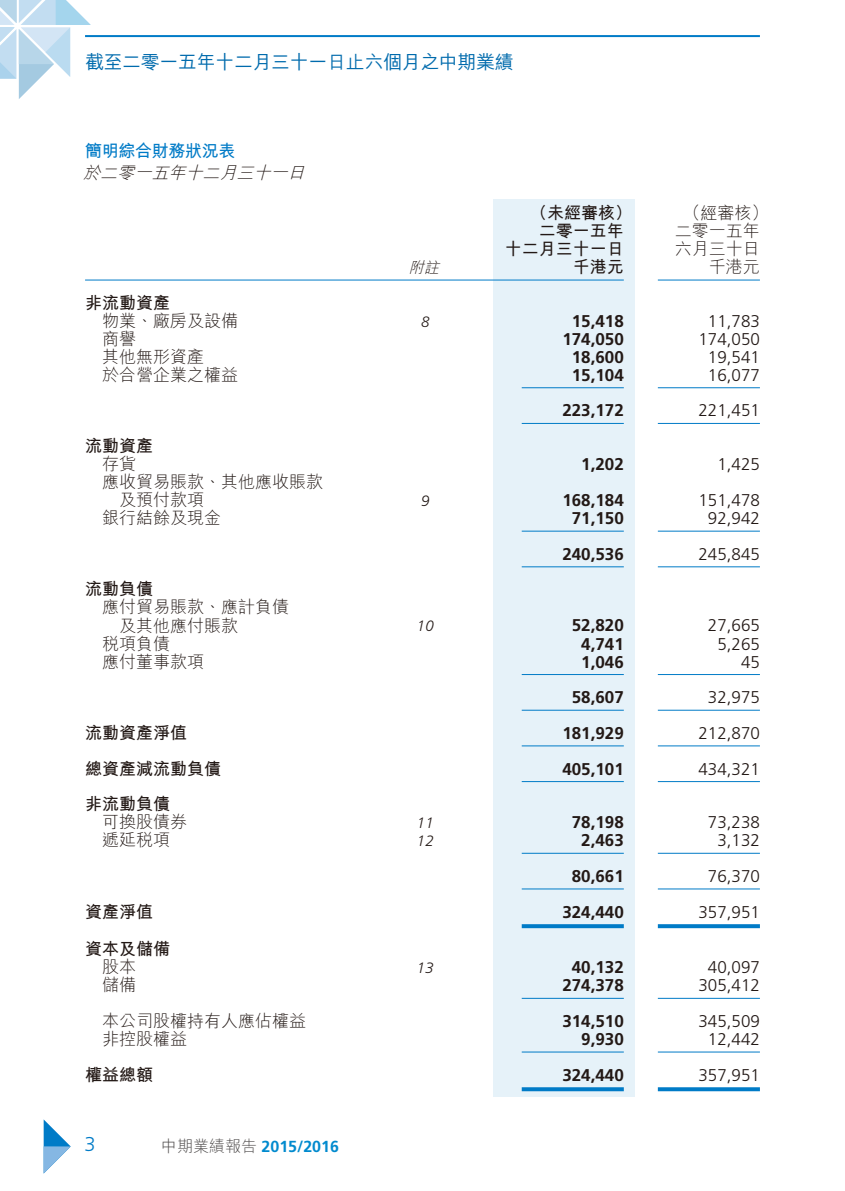
<style>
.page{position:relative;width:845px;height:1191px;background:#fff}
.page>*{position:absolute;margin:0;border:0;box-sizing:border-box;transform-origin:0 0}
.t1{font:300 20px "Frutiger LT Std";color:#007bc7}
.t2{font:500 19px "M Hei HK";letter-spacing:-.02em;color:#006bad}
.t3{font:700 17px "Frutiger LT Std";color:#231916}
.t4{font:300 17px "Frutiger LT Std";color:#231916}
.t5{font:300 17px/18px "M Hei HK";color:#231916}
.t6{font:700 17px/35.6px "M Hei HK";color:#231916}
.t7{font:italic 300 17px "M Hei HK";color:#231916}
.t8{font:700 17px "M Hei HK";letter-spacing:-.02em;color:#007bc7}
.t9{font:700 16px "Frutiger LT Std";color:#008ace}
.t10{font:italic 300 15px "Frutiger LT Std";color:#231916}
.t11{font:italic 300 15px "M Hei HK";color:#231916}
.s1{font-family:"M Hei HK";font-weight:300;color:#4d4a4a}
</style>
<div class="page">
<svg style="left:0;top:0;width:91px;height:99px"></svg>
<hr style="left:85px;top:35px;width:675px;height:2px;background:#007bc7">
<svg style="left:44px;top:1120px;width:27px;height:53px"></svg>
<div style="left:493px;top:199px;width:142px;height:898px;background:#e6f2f9"></div>
<hr style="left:85px;top:279px;width:539px;height:1px;background:#007bc7">
<hr style="left:658px;top:279px;width:102px;height:1px;background:#007bc7">
<hr style="left:522px;top:387px;width:102px;height:1px;background:#007bc7">
<hr style="left:658px;top:387px;width:102px;height:1px;background:#007bc7">
<hr style="left:522px;top:423px;width:102px;height:1px;background:#007bc7">
<hr style="left:658px;top:423px;width:102px;height:1px;background:#007bc7">
<hr style="left:522px;top:530px;width:102px;height:1px;background:#007bc7">
<hr style="left:658px;top:530px;width:102px;height:1px;background:#007bc7">
<hr style="left:522px;top:566px;width:102px;height:1px;background:#007bc7">
<hr style="left:658px;top:566px;width:102px;height:1px;background:#007bc7">
<hr style="left:522px;top:674px;width:102px;height:1px;background:#007bc7">
<hr style="left:658px;top:674px;width:102px;height:1px;background:#007bc7">
<hr style="left:522px;top:709px;width:102px;height:1px;background:#007bc7">
<hr style="left:658px;top:709px;width:102px;height:1px;background:#007bc7">
<hr style="left:522px;top:745px;width:102px;height:1px;background:#007bc7">
<hr style="left:658px;top:745px;width:102px;height:1px;background:#007bc7">
<hr style="left:522px;top:781px;width:102px;height:1px;background:#007bc7">
<hr style="left:658px;top:781px;width:102px;height:1px;background:#007bc7">
<hr style="left:522px;top:852px;width:102px;height:1px;background:#007bc7">
<hr style="left:658px;top:852px;width:102px;height:1px;background:#007bc7">
<hr style="left:522px;top:888px;width:102px;height:1px;background:#007bc7">
<hr style="left:658px;top:888px;width:102px;height:1px;background:#007bc7">
<svg style="left:522px;top:924px;width:102px;height:4px"></svg>
<svg style="left:658px;top:924px;width:102px;height:4px"></svg>
<hr style="left:522px;top:997px;width:102px;height:1px;background:#007bc7">
<hr style="left:658px;top:997px;width:102px;height:1px;background:#007bc7">
<hr style="left:522px;top:1051px;width:102px;height:1px;background:#007bc7">
<hr style="left:658px;top:1051px;width:102px;height:1px;background:#007bc7">
<svg style="left:522px;top:1087px;width:102px;height:4px"></svg>
<svg style="left:658px;top:1087px;width:102px;height:4px"></svg>
<p class="t2" style="left:85px;top:49px;width:430px">截至二零一五年十二月三十一日止六個月之中期業績</p>
<p class="t8" style="left:85px;top:138px;width:152px">簡明綜合財務狀況表</p>
<p class="t7" style="left:83px;top:164px;width:227px">於二零一五年十二月三十一日</p>
<p class="t6" style="left:530px;top:193px;width:103px">（未經審核）</p>
<p class="t6" style="left:539px;top:211px;width:86px">二零一五年</p>
<p class="t6" style="left:505px;top:229px;width:120px">十二月三十一日</p>
<p class="t5" style="left:683px;top:203px;width:86px">（經審核(</p>
<p class="t5" style="left:675px;top:221px;width:86px">二零一五年</p>
<p class="t5" style="left:675px;top:239px;width:86px">六月三十日</p>
<p class="t11" style="left:409px;top:260px;width:35px">附註</p>
<p class="t6" style="left:573px;top:247px;width:52px">千港元</p>
<p class="t5" style="left:709px;top:257px;width:52px">千港元</p>
<p class="t6" style="left:85px;top:283px;width:86px">非流動資產</p>
<p class="t5" style="left:102px;top:311px;width:137px">物業、廠房及設備</p>
<p class="t5" style="left:102px;top:329px;width:35px">商譽</p>
<p class="t5" style="left:102px;top:347px;width:103px">其他無形資產</p>
<p class="t5" style="left:102px;top:365px;width:137px">於合營企業之權益</p>
<p class="t10" style="left:421px;top:313px;width:10px">8</p>
<p class="t3" style="left:572px;top:311px;width:53px">15,418</p>
<p class="t4" style="left:708px;top:311px;width:53px">11,783</p>
<p class="t3" style="left:562px;top:329px;width:63px">174,050</p>
<p class="t4" style="left:698px;top:329px;width:63px">174,050</p>
<p class="t3" style="left:572px;top:347px;width:53px">18,600</p>
<p class="t4" style="left:708px;top:347px;width:53px">19,541</p>
<p class="t3" style="left:572px;top:365px;width:53px">15,104</p>
<p class="t4" style="left:708px;top:365px;width:53px">16,077</p>
<p class="t3" style="left:562px;top:400px;width:63px">223,172</p>
<p class="t4" style="left:698px;top:401px;width:63px">221,451</p>
<p class="t6" style="left:85px;top:426px;width:69px">流動資產</p>
<p class="t5" style="left:102px;top:454px;width:223px">存貨<br>應收貿易賬款、其他應收賬款</p>
<p class="t5" style="left:119px;top:490px;width:86px">及預付款項</p>
<p class="t5" style="left:102px;top:508px;width:120px">銀行結餘及現金</p>
<p class="t10" style="left:421px;top:492px;width:10px">9</p>
<p class="t3" style="left:581px;top:454px;width:44px">1,202</p>
<p class="t4" style="left:717px;top:454px;width:44px">1,425</p>
<p class="t3" style="left:562px;top:490px;width:63px">168,184</p>
<p class="t4" style="left:698px;top:490px;width:63px">151,478</p>
<p class="t3" style="left:572px;top:508px;width:53px">71,150</p>
<p class="t4" style="left:708px;top:508px;width:53px">92,942</p>
<p class="t3" style="left:562px;top:544px;width:63px">240,536</p>
<p class="t4" style="left:698px;top:544px;width:63px">245,845</p>
<p class="t6" style="left:85px;top:570px;width:69px">流動負債</p>
<p class="t5" style="left:102px;top:598px;width:188px">應付貿易賬款、應計負債</p>
<p class="t5" style="left:119px;top:616px;width:120px">及其他應付賬款</p>
<p class="t5" style="left:102px;top:634px;width:69px">稅項負債</p>
<p class="t5" style="left:102px;top:652px;width:103px">應付董事款項</p>
<p class="t10" style="left:417px;top:618px;width:18px">10</p>
<p class="t3" style="left:572px;top:615px;width:53px">52,820</p>
<p class="t4" style="left:708px;top:616px;width:53px">27,665</p>
<p class="t3" style="left:581px;top:633px;width:44px">4,741</p>
<p class="t4" style="left:717px;top:634px;width:44px">5,265</p>
<p class="t3" style="left:581px;top:651px;width:44px">1,046</p>
<p class="t4" style="left:741px;top:652px;width:20px">45</p>
<p class="t3" style="left:572px;top:687px;width:53px">58,607</p>
<p class="t4" style="left:708px;top:687px;width:53px">32,975</p>
<p class="t6" style="left:85px;top:713px;width:103px">流動資產淨值</p>
<p class="t3" style="left:562px;top:723px;width:63px">181,929</p>
<p class="t4" style="left:698px;top:723px;width:63px">212,870</p>
<p class="t6" style="left:85px;top:749px;width:137px">總資產減流動負債非流動負債</p>
<p class="t3" style="left:562px;top:758px;width:63px">405,101</p>
<p class="t4" style="left:698px;top:759px;width:63px">434,321</p>
<p class="t5" style="left:102px;top:812px;width:86px">可換股債券</p>
<p class="t5" style="left:102px;top:830px;width:69px">遞延稅項</p>
<p class="t10" style="left:417px;top:814px;width:18px">11</p>
<p class="t10" style="left:417px;top:832px;width:18px">12</p>
<p class="t3" style="left:572px;top:812px;width:53px">78,198</p>
<p class="t3" style="left:581px;top:830px;width:44px">2,463</p>
<p class="t4" style="left:708px;top:812px;width:53px">73,238</p>
<p class="t4" style="left:717px;top:830px;width:44px">3,132</p>
<p class="t3" style="left:572px;top:866px;width:53px">80,661</p>
<p class="t4" style="left:708px;top:866px;width:53px">76,370</p>
<p class="t6" style="left:85px;top:892px;width:69px">資產淨值</p>
<p class="t6" style="left:85px;top:929px;width:86px">資本及儲備</p>
<p class="t3" style="left:562px;top:901px;width:63px">324,440</p>
<p class="t4" style="left:698px;top:902px;width:63px">357,951</p>
<p class="t5" style="left:102px;top:957px;width:35px">股本</p>
<p class="t5" style="left:102px;top:975px;width:35px">儲備</p>
<p class="t10" style="left:417px;top:959px;width:18px">13</p>
<p class="t3" style="left:572px;top:957px;width:53px">40,132</p>
<p class="t3" style="left:562px;top:975px;width:63px">274,378</p>
<p class="t4" style="left:708px;top:957px;width:53px">40,097</p>
<p class="t4" style="left:698px;top:975px;width:63px">305,412</p>
<p class="t5" style="left:102px;top:1011px;width:205px">本公司股權持有人應佔權益</p>
<p class="t5" style="left:102px;top:1029px;width:86px">非控股權益</p>
<p class="t3" style="left:562px;top:1011px;width:63px">314,510</p>
<p class="t3" style="left:581px;top:1029px;width:44px">9,930</p>
<p class="t4" style="left:698px;top:1011px;width:63px">345,509</p>
<p class="t4" style="left:708px;top:1029px;width:53px">12,442</p>
<p class="t6" style="left:85px;top:1055px;width:69px">權益總額</p>
<p class="t3" style="left:562px;top:1064px;width:63px">324,440</p>
<p class="t4" style="left:698px;top:1065px;width:63px">357,951</p>
<p class="t1" style="left:84px;top:1132px;width:13px">3</p>
<p class="t9" style="left:161px;top:1136px;width:179px"><span class="s1">中期業績報告</span> 2015/2016</p>
</div>
